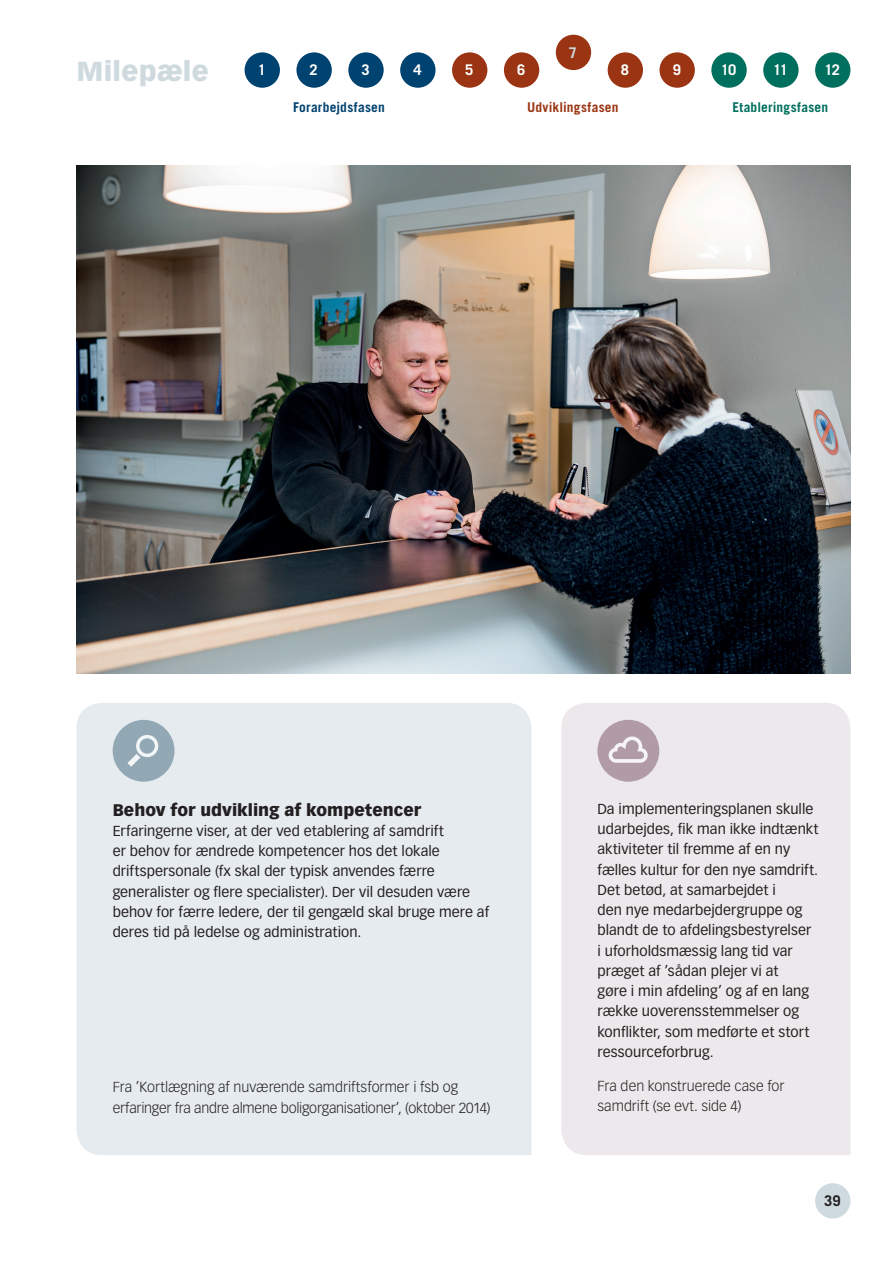
<style>
.page{position:relative;width:893px;height:1263px;background:#fff}
.page>*{position:absolute;margin:0;border:0;box-sizing:border-box;transform-origin:0 0}
.t1{font:900 27px "Vectora LT Std";letter-spacing:.01em;color:#cfdadf}
.t2{font:900 16.5px "Vectora LT Std";color:#231f20}
.t3{font:700 14.7px "Trade Gothic LT Std";color:#fff}
.t4{font:700 14.7px "Trade Gothic LT Std";color:#231f20}
.t5{font:700 14.7px "Trade Gothic LT Std";color:#cfdadf}
.t6{font:14.25px/20.2px "Vectora LT Std";letter-spacing:.005em;color:#231f20}
.t7{font:300 14.25px/20.2px "Vectora LT Std";color:#231f20}
.t8{font:700 13.5px "Trade Gothic LT Std";letter-spacing:.015em;color:#006f5d}
.t9{font:700 13.5px "Trade Gothic LT Std";letter-spacing:.015em;color:#004270}
.t10{font:700 13.5px "Trade Gothic LT Std";letter-spacing:.02em;color:#9a3412}
</style>
<div class="page">
<img style="left:77px;top:166px;width:773px;height:507px">
<div style="left:77px;top:703px;width:454px;height:452px;background:#e6ebef"></div>
<div style="left:113px;top:720px;width:62px;height:62px;background:#92a8b4;border-radius:50%"></div>
<svg style="left:128px;top:735px;width:30px;height:32px"></svg>
<div style="left:561px;top:703px;width:289px;height:452px;background:#ede8eb"></div>
<div style="left:597px;top:720px;width:62px;height:62px;background:#b09ba7;border-radius:50%"></div>
<svg style="left:609px;top:736px;width:39px;height:27px"></svg>
<div style="left:659px;top:52px;width:36px;height:36px;background:#9a3412;border-radius:50%"></div>
<div style="left:245px;top:52px;width:35px;height:36px;background:#004270;border-radius:50%"></div>
<div style="left:296px;top:52px;width:36px;height:36px;background:#004270;border-radius:50%"></div>
<div style="left:348px;top:52px;width:36px;height:36px;background:#004270;border-radius:50%"></div>
<div style="left:400px;top:52px;width:36px;height:36px;background:#004270;border-radius:50%"></div>
<div style="left:452px;top:52px;width:35px;height:36px;background:#9a3412;border-radius:50%"></div>
<div style="left:504px;top:52px;width:35px;height:36px;background:#9a3412;border-radius:50%"></div>
<div style="left:556px;top:35px;width:35px;height:35px;background:#9a3412;border-radius:50%"></div>
<div style="left:608px;top:52px;width:35px;height:36px;background:#9a3412;border-radius:50%"></div>
<div style="left:711px;top:52px;width:36px;height:36px;background:#006f5d;border-radius:50%"></div>
<div style="left:763px;top:52px;width:36px;height:36px;background:#006f5d;border-radius:50%"></div>
<div style="left:815px;top:52px;width:35px;height:36px;background:#006f5d;border-radius:50%"></div>
<div style="left:815px;top:1183px;width:35px;height:35px;background:#cfdadf;border-radius:50%"></div>
<p class="t5" style="left:569px;top:43px;width:10px">7</p>
<h1 class="t1" style="left:77px;top:54px;width:134px">Milepæle</h1>
<p class="t3" style="left:621px;top:61px;width:10px">8</p>
<p class="t3" style="left:721px;top:61px;width:17px">10</p>
<p class="t3" style="left:773px;top:61px;width:16px">11</p>
<p class="t3" style="left:825px;top:61px;width:17px">12</p>
<p class="t9" style="left:293px;top:99px;width:93px">Forarbejdsfasen</p>
<p class="t10" style="left:527px;top:99px;width:93px">Udviklingsfasen</p>
<p class="t8" style="left:732px;top:99px;width:97px">Etableringsfasen</p>
<p class="t3" style="left:258px;top:61px;width:10px">1</p>
<p class="t3" style="left:310px;top:61px;width:10px">2</p>
<p class="t3" style="left:361px;top:61px;width:10px">3</p>
<p class="t3" style="left:413px;top:61px;width:10px">4</p>
<p class="t3" style="left:465px;top:61px;width:10px">5</p>
<p class="t3" style="left:517px;top:61px;width:10px">6</p>
<p class="t3" style="left:673px;top:61px;width:10px">9</p>
<p class="t2" style="left:113px;top:799px;width:310px">Behov for udvikling af kompetencer</p>
<p class="t6" style="left:113px;top:821px;width:378px">Erfaringerne viser, at der ved etablering af samdrift<br>er behov for ændrede kompetencer hos det lokale driftspersonale (fx skal der typisk anvendes færre generalister og flere specialister). Der vil desuden være behov for færre ledere, der til gengæld skal bruge mere af deres tid på ledelse og administration.</p>
<p class="t7" style="left:113px;top:1077px;width:379px">Fra ’Kortlægning af nuværende samdriftsformer i fsb og erfaringer fra andre almene boligorganisationer’, (oktober 2014)</p>
<p class="t6" style="left:597px;top:799px;width:222px">Da implementeringsplanen skulle udarbejdes, fik man ikke indtænkt aktiviteter til fremme af en ny fælles kultur for den nye samdrift.<br>Det betød, at samarbejdet i<br>den nye medarbejdergruppe og blandt de to afdelingsbestyrelser<br>i uforholdsmæssig lang tid var præget af ’sådan plejer vi at<br>gøre i min afdeling’ og af en lang række uoverensstemmelser og konflikter, som medførte et stort ressourceforbrug.</p>
<p class="t7" style="left:597px;top:1075px;width:189px">Fra den konstruerede case for samdrift (se evt. side 4)</p>
<p class="t4" style="left:824px;top:1192px;width:18px">39</p>
</div>
